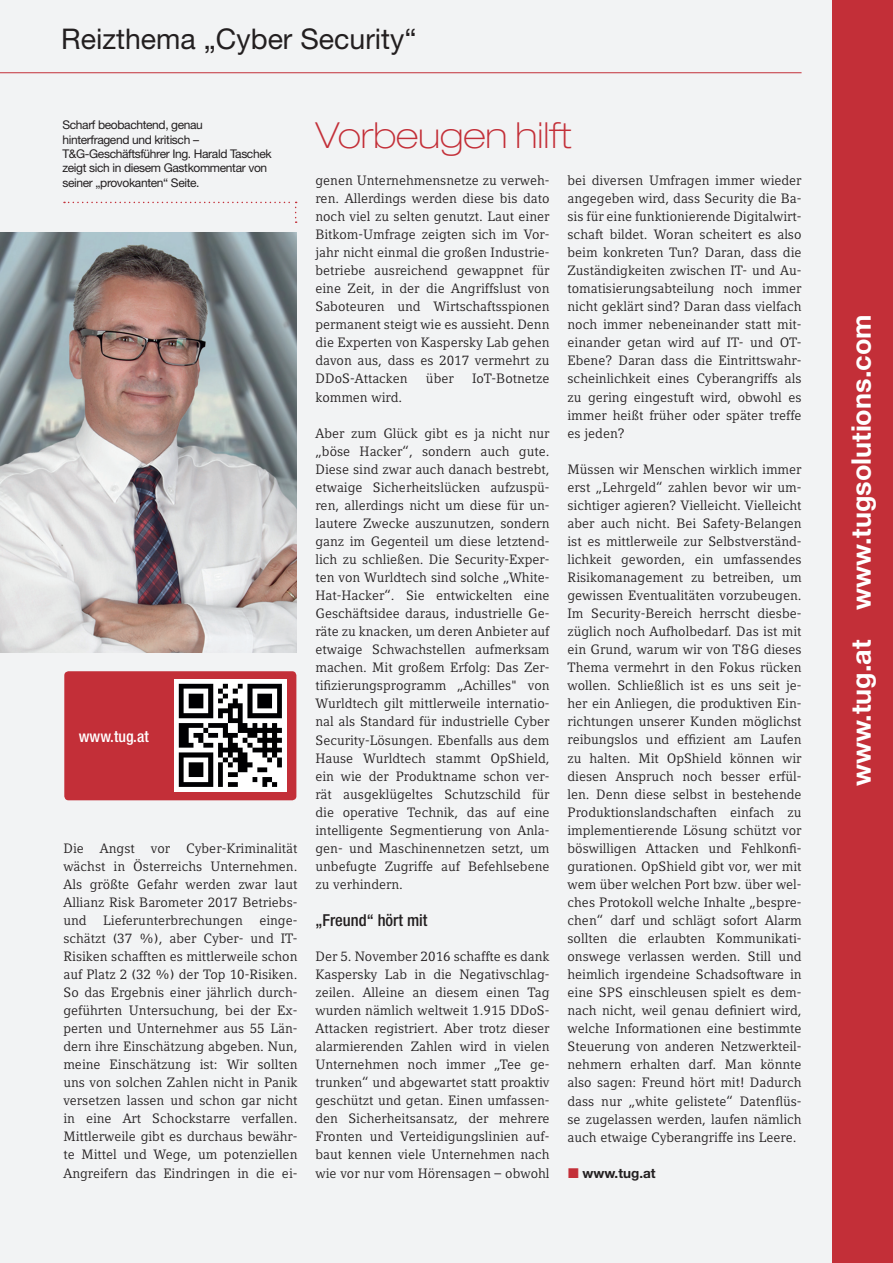
<style>
.page{position:relative;width:893px;height:1263px;background:#f2f3f4}
.page>*{position:absolute;margin:0;border:0;box-sizing:border-box;transform-origin:0 0}
.t1{font:100 expanded 36px "Helvetica Neue";color:#c32f38}
.t2{font:28.5px "Helvetica Neue";color:#231f20}
.t3{font:700 27px "Helvetica Neue";color:#fff}
.t4{font:500 condensed 16.5px "Helvetica Neue";color:#231f20}
.t5{font:500 condensed 15.75px "Helvetica Neue";color:#fff}
.t6{font:13.5px/18px "Compatil Letter LT Pro";color:#231f20;text-align:justify}
.t7{font:700 13.5px "Helvetica Neue";color:#231f20}
.t8{font:12px/14.4px "Helvetica Neue";letter-spacing:-.03em;color:#231f20}
</style>
<div class="page">
<img style="left:0;top:233px;width:296px;height:419px">
<div style="left:64px;top:671px;width:232px;height:129px;background:#c32f38;border-radius:4px"></div>
<img style="left:175px;top:680px;width:112px;height:112px">
<svg style="left:64px;top:202px;width:233px;height:21px"></svg>
<hr style="left:0;top:72px;width:801px;height:1px;background:#c32f38">
<div style="left:832px;top:0;width:61px;height:1263px;background:#c32f38"></div>
<h2 class="t2" style="left:61px;top:22px;width:357px">Reizthema „Cyber Security“</h2>
<p class="t8" style="left:62px;top:118px;width:211px">Scharf beobachtend, genau hinterfragend und kritisch – T&amp;G-Geschäftsführer Ing. Harald Taschek zeigt sich in diesem Gastkommentar von seiner „provokanten“ Seite.</p>
<p class="t5" style="left:79px;top:727px;width:71px">www.tug.at</p>
<p class="t6" style="left:63px;top:839px;width:236px">Die Angst vor Cyber-Kriminalität wächst in Österreichs Unternehmen.<br>Als größte Gefahr werden zwar laut Allianz Risk Barometer 2017 Betriebs&shy;und Lieferunterbrechungen einge&shy;schätzt (37 %), aber Cyber- und IT-Risiken schafften es mittlerweile schon auf Platz 2 (32 %) der Top 10-Risiken.<br>So das Ergebnis einer jährlich durch&shy;geführten Untersuchung, bei der Ex&shy;perten und Unternehmer aus 55 Län&shy;dern ihre Einschätzung abgeben. Nun, meine Einschätzung ist: Wir sollten uns von solchen Zahlen nicht in Panik versetzen lassen und schon gar nicht in eine Art Schockstarre verfallen.<br>Mittlerweile gibt es durchaus bewähr&shy;te Mittel und Wege, um potenziellen Angreifern das Eindringen in die ei-</p>
<h1 class="t1" style="left:316px;top:114px;width:257px">Vorbeugen hilft</h1>
<p class="t6" style="left:315px;top:171px;width:236px">genen Unternehmensnetze zu verweh&shy;ren. Allerdings werden diese bis dato noch viel zu selten genutzt. Laut einer Bitkom-Umfrage zeigten sich im Vor&shy;jahr nicht einmal die großen Industrie&shy;betriebe ausreichend gewappnet für eine Zeit, in der die Angriffslust von Saboteuren und Wirtschaftsspionen permanent steigt wie es aussieht. Denn die Experten von Kaspersky Lab gehen davon aus, dass es 2017 vermehrt zu DDoS-Attacken</p>
<p class="t6" style="left:426px;top:370px;width:29px">über</p>
<p class="t6" style="left:472px;top:370px;width:79px">IoT-Botnetze</p>
<p class="t6" style="left:315px;top:388px;width:88px">kommen wird.</p>
<p class="t6" style="left:315px;top:424px;width:236px">Aber zum Glück gibt es ja nicht nur „böse Hacker“, sondern auch gute.<br>Diese sind zwar auch danach bestrebt, etwaige Sicherheitslücken aufzuspü&shy;ren, allerdings nicht um diese für un&shy;lautere Zwecke auszunutzen, sondern ganz im Gegenteil um diese letztend&shy;lich zu schließen. Die Security-Exper&shy;ten von Wurldtech sind solche „White-Hat-Hacker“. Sie entwickelten eine Geschäftsidee daraus, industrielle Ge&shy;räte zu knacken, um deren Anbieter auf etwaige Schwachstellen aufmerksam machen. Mit großem Erfolg: Das Zer&shy;tifizierungsprogramm „Achilles" von Wurldtech gilt mittlerweile internatio&shy;nal als Standard für industrielle Cyber Security-Lösungen. Ebenfalls aus dem Hause Wurldtech stammt OpShield, ein wie der Produktname schon ver&shy;rät ausgeklügeltes Schutzschild für die operative Technik, das auf eine intelligente Segmentierung von Anla&shy;gen- und Maschinennetzen setzt, um unbefugte Zugriffe auf Befehlsebene zu verhindern.</p>
<p class="t4" style="left:315px;top:910px;width:113px">„Freund“ hört mit</p>
<p class="t6" style="left:315px;top:947px;width:236px">Der 5. November 2016 schaffte es dank Kaspersky Lab in die Negativschlag&shy;zeilen. Alleine an diesem einen Tag wurden nämlich weltweit 1.915 DDoS-Attacken registriert. Aber trotz dieser alarmierenden Zahlen wird in vielen Unternehmen noch immer „Tee ge&shy;trunken“ und abgewartet statt proaktiv geschützt und getan. Einen umfassen&shy;den Sicherheitsansatz, der mehrere Fronten und Verteidigungslinien auf&shy;baut kennen viele Unternehmen nach wie vor nur vom Hörensagen – obwohl</p>
<p class="t6" style="left:567px;top:171px;width:236px">bei diversen Umfragen immer wieder angegeben wird, dass Security die Ba&shy;sis für eine funktionierende Digitalwirt&shy;schaft bildet. Woran scheitert es also beim konkreten Tun? Daran, dass die Zuständigkeiten zwischen IT- und Au&shy;tomatisierungsabteilung noch immer nicht geklärt sind? Daran dass vielfach noch immer nebeneinander statt mit&shy;einander getan wird auf IT- und OT-Ebene? Daran dass die Eintrittswahr&shy;scheinlichkeit eines Cyberangriffs als zu gering eingestuft wird, obwohl es immer heißt früher oder später treffe es jeden?</p>
<p class="t6" style="left:567px;top:460px;width:236px">Müssen wir Menschen wirklich immer erst „Lehrgeld“ zahlen bevor wir um&shy;sichtiger agieren? Vielleicht. Vielleicht aber auch nicht. Bei Safety-Belangen ist es mittlerweile zur Selbstverständ&shy;lichkeit geworden, ein umfassendes Risikomanagement zu betreiben, um gewissen Eventualitäten vorzubeugen.<br>Im Security-Bereich herrscht diesbe&shy;züglich noch Aufholbedarf. Das ist mit ein Grund, warum wir von T&amp;G dieses Thema vermehrt in den Fokus rücken wollen. Schließlich ist es uns seit je&shy;her ein Anliegen, die produktiven Ein&shy;richtungen unserer Kunden möglichst reibungslos und effizient am Laufen zu halten. Mit OpShield können wir diesen Anspruch noch besser erfül&shy;len. Denn diese selbst in bestehende Produktionslandschaften einfach zu implementierende Lösung schützt vor böswilligen Attacken und Fehlkonfi&shy;gurationen. OpShield gibt vor, wer mit wem über welchen Port bzw. über wel&shy;ches Protokoll welche Inhalte „bespre&shy;chen“ darf und schlägt sofort Alarm sollten die erlaubten Kommunikati&shy;onswege verlassen werden. Still und heimlich irgendeine Schadsoftware in eine SPS einschleusen spielt es dem&shy;nach nicht, weil genau definiert wird, welche Informationen eine bestimmte Steuerung von anderen Netzwerkteil&shy;nehmern erhalten darf. Man könnte also sagen: Freund hört mit! Dadurch dass nur „white gelistete“ Datenflüs&shy;se zugelassen werden, laufen nämlich auch etwaige Cyberangriffe ins Leere.</p>
<p class="t7" style="left:582px;top:1164px;width:75px">www.tug.at</p>
<h3 class="t3" style="left:844px;top:786px;width:473px;rotate:-90deg">www.tug.at www.tugsolutions.com</h3>
</div>
